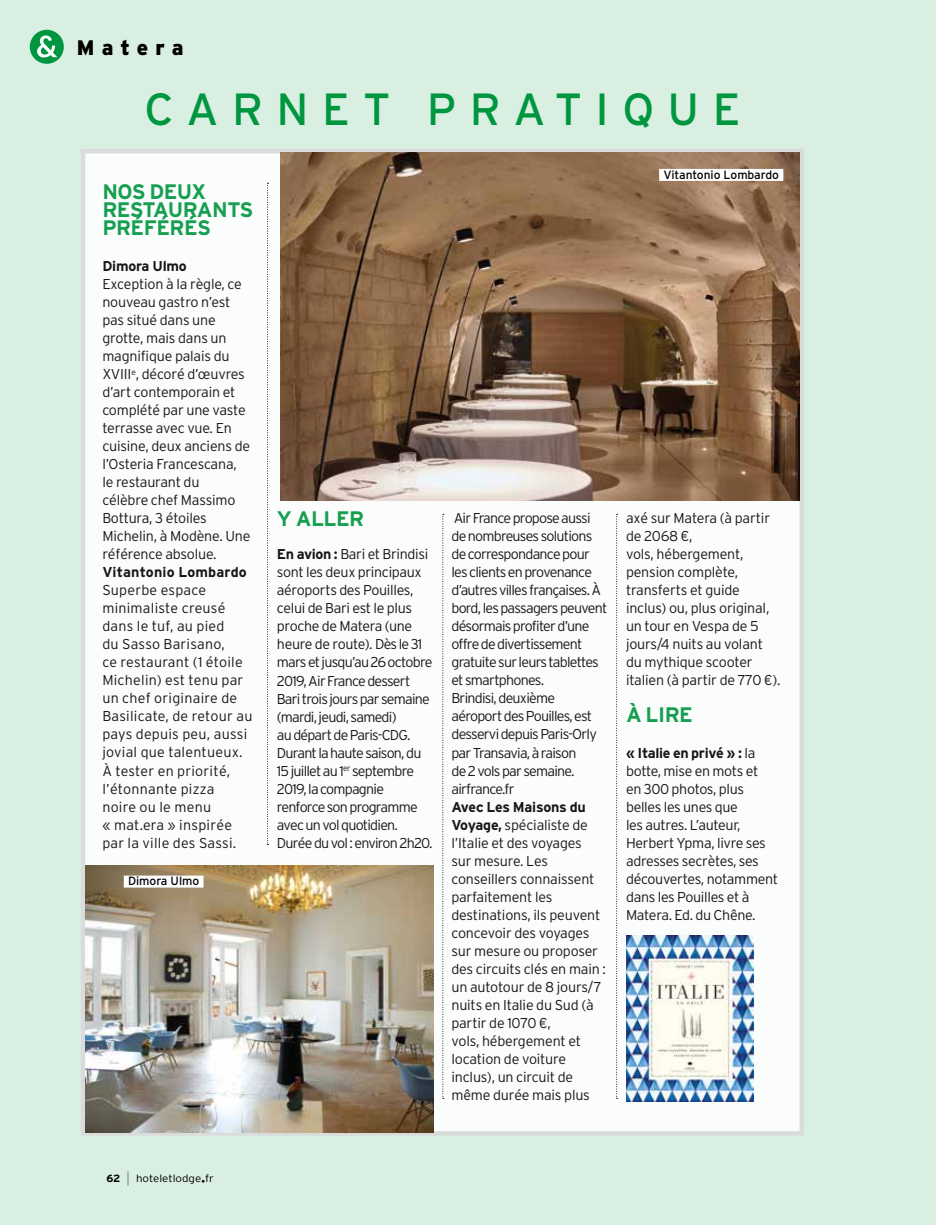
<style>
.page{position:relative;width:936px;height:1225px;background:#fff}
.page>*{position:absolute;margin:0;border:0;box-sizing:border-box;transform-origin:0 0}
.t1{font:45px "Interstate";letter-spacing:.295em;color:#009640}
.t2{font:700 21px/18px "Interstate";letter-spacing:-.025em;color:#009641}
.t3{font:900 21px "Interstate";letter-spacing:.335em;color:#000}
.t4{font:300 14.25px/18px "Interstate";letter-spacing:-.025em;color:#000}
.t5{font:300 14.25px/18px "Interstate";letter-spacing:-.055em;color:#000}
.t6{font:300 14.25px/18px "Interstate";letter-spacing:.015em;color:#000}
.t7{font:700 14.25px "Interstate";color:#000}
.t8{font:12px "Interstate";letter-spacing:-.005em;color:#000}
.t9{font:300 10.5px "Interstate";color:#000;scale:1.1 1}
.s1{font-weight:700}
.s2{font-weight:100;font-size:14.55px}
</style>
<div class="page">
<div style="left:0;top:0;width:935px;height:1225px;background:#d9efe2"></div>
<div style="left:83px;top:151px;width:718px;height:982px;background:#fff"></div>
<div style="left:81px;top:149px;width:723px;height:986px;border:4px solid #dadada"></div>
<img style="left:281px;top:153px;width:518px;height:347px">
<svg style="left:267px;top:183px;width:1px;height:662px"></svg>
<svg style="left:442px;top:514px;width:2px;height:585px"></svg>
<svg style="left:616px;top:514px;width:1px;height:585px"></svg>
<div style="left:30px;top:30px;width:34px;height:34px;background:#009641;border-radius:50%"></div>
<svg style="left:37px;top:36px;width:20px;height:21px"></svg>
<img style="left:626px;top:935px;width:127px;height:166px">
<div style="left:659px;top:169px;width:124px;height:12px;background:#fff"></div>
<img style="left:85px;top:865px;width:348px;height:267px">
<div style="left:124px;top:875px;width:79px;height:12px;background:#fff"></div>
<h2 class="t3" style="left:77px;top:35px;width:108px">Matera</h2>
<h1 class="t1" style="left:144px;top:82px;width:597px">CARNET PRATIQUE</h1>
<h2 class="t2" style="left:102px;top:183px;width:153px">NOS DEUX<br>RESTAURANTS<br>PRÉFÉRÉS</h2>
<p class="t7" style="left:102px;top:258px;width:86px">Dimora Ulmo</p>
<p class="t4" style="left:102px;top:275px;width:150px">Exception à la règle, ce nouveau gastro n’est pas situé dans une grotte, mais dans un magnifique palais du<br>XVIII<sup>e</sup>, décoré d’œuvres d’art contemporain et complété par une vaste terrasse avec vue. En cuisine, deux anciens de l’Osteria Francescana, le restaurant du<br>célèbre chef Massimo<br>Bottura, 3 étoiles<br>Michelin, à Modène. Une référence absolue.</p>
<p class="t7" style="left:102px;top:564px;width:146px">Vitantonio Lombardo</p>
<p class="t6" style="left:102px;top:581px;width:152px">Superbe espace minimaliste creusé dans le tuf, au pied<br>du Sasso Barisano,<br>ce restaurant (1 étoile<br>Michelin) est tenu par un chef originaire de<br>Basilicate, de retour au pays depuis peu, aussi jovial que talentueux.<br>À tester en priorité, l’étonnante pizza<br>noire ou le menu<br>« mat.era » inspirée par la ville des Sassi.</p>
<p class="t8" style="left:128px;top:874px;width:73px">Dimora Ulmo</p>
<p class="t8" style="left:663px;top:167px;width:117px">Vitantonio Lombardo</p>
<h2 class="t2" style="left:277px;top:510px;width:89px">Y ALLER</h2>
<p class="t5" style="left:277px;top:545px;width:157px"><span class="s1">En avion :</span> Bari et Brindisi sont les deux principaux aéroports des Pouilles, celui de Bari est le plus proche de Matera (une heure de route). Dès le 31 mars et jusqu’au 26 octobre<br>2019, Air France dessert<br>Bari trois jours par semaine (mardi, jeudi, samedi)<br>au départ de Paris-CDG.<br>Durant la haute saison, du<br>15 juillet au 1<sup>er</sup> septembre<br>2019, la compagnie renforce son programme avec un vol quotidien.<br>Durée du vol : environ 2h20.</p>
<p class="t5" style="left:451px;top:509px;width:157px">Air France propose aussi<br>de nombreuses solutions de correspondance pour les clients en provenance d’autres villes françaises. À bord, les passagers peuvent désormais profiter d’une offre de divertissement gratuite sur leurs tablettes et smartphones.<br>Brindisi, deuxième aéroport des Pouilles, est desservi depuis Paris-Orly par Transavia, à raison<br>de 2 vols par semaine. airfrance.fr</p>
<p class="t4" style="left:451px;top:797px;width:156px"><span class="s1">Avec Les Maisons du<br>Voyage,</span> spécialiste de l’Italie et des voyages<br>sur mesure. Les conseillers connaissent parfaitement les destinations, ils peuvent concevoir des voyages sur mesure ou proposer des circuits clés en main : un autotour de 8 jours/7 nuits en Italie du Sud (à partir de 1070 €,<br>vols, hébergement et location de voiture inclus), un circuit de même durée mais plus</p>
<p class="t4" style="left:626px;top:509px;width:156px">axé sur Matera (à partir de 2068 €,<br>vols, hébergement, pension complète, transferts et guide inclus) ou, plus original, un tour en Vespa de 5 jours/4 nuits au volant du mythique scooter italien (à partir de 770 €).</p>
<h2 class="t2" style="left:626px;top:705px;width:68px">À LIRE</h2>
<p class="t4" style="left:626px;top:743px;width:154px"><span class="s1">« Italie en privé » :</span> la botte, mise en mots et<br>en 300 photos, plus belles les unes que<br>les autres. L’auteur,<br>Herbert Ypma, livre ses adresses secrètes, ses découvertes, notamment dans les Pouilles et à<br>Matera. Ed. du Chêne.</p>
<p class="t9" style="left:106px;top:1172px;width:99px"><span class="s1">62</span> <span class="s2">|</span> hoteletlodge<sub>•</sub>fr</p>
</div>
